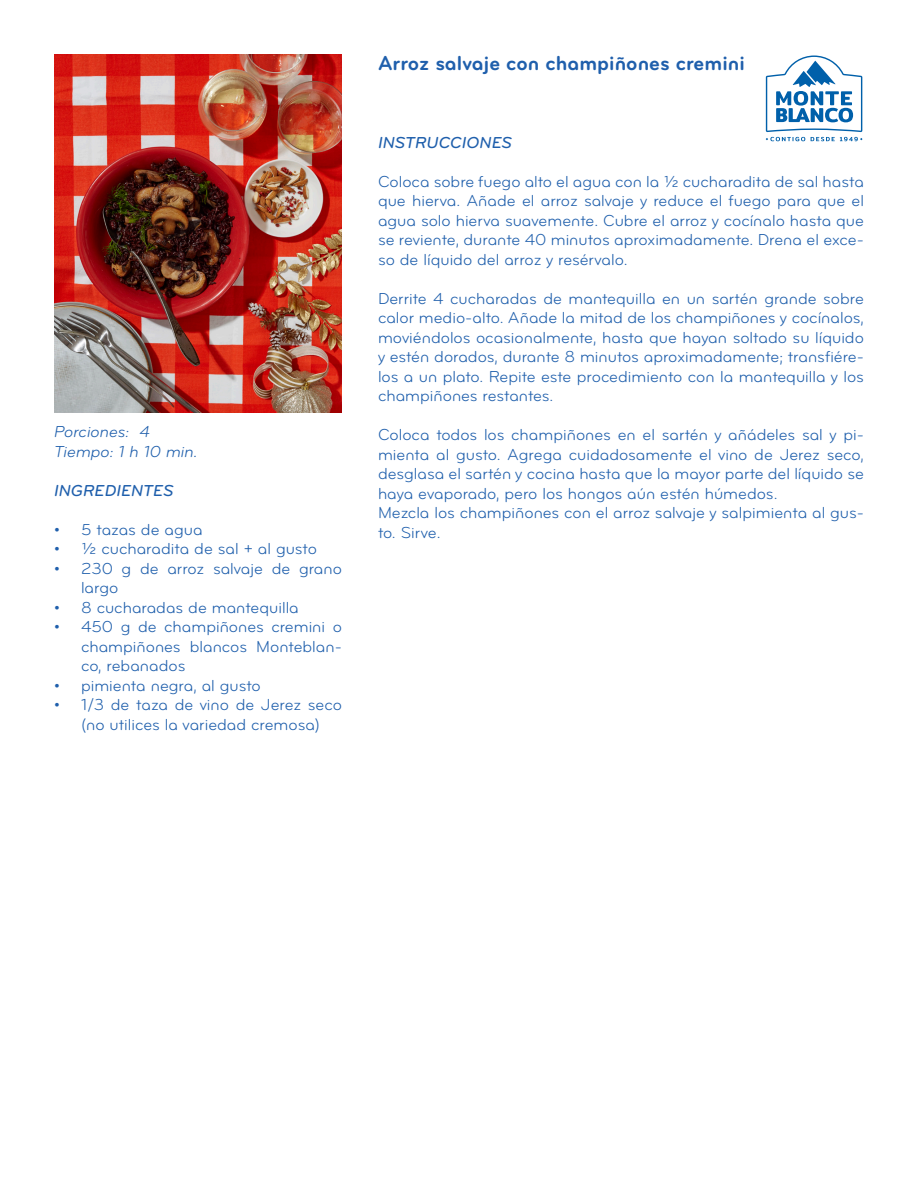
<style>
.page{position:relative;width:918px;height:1188px;background:#fff}
.page>*{position:absolute;margin:0;border:0;box-sizing:border-box;transform-origin:0 0}
.t1{font:21px "Bryant Pro Bold Alternate";color:#1f5fac}
.t2{font:16.5px/19.5px "Bryant Pro Regular Alternate";color:#1f5fac;text-align:justify}
.t3{font:italic 16.5px "Bryant Pro";color:#1f5fac}
.t4{font:italic 500 16.5px "Bryant Pro";color:#1f5fac}
</style>
<div class="page">
<img style="left:54px;top:54px;width:288px;height:358px">
<svg style="left:766px;top:56px;width:96px;height:85px"></svg>
<p class="t3" style="left:54px;top:422px;width:97px">Porciones: 4</p>
<p class="t3" style="left:54px;top:441px;width:145px">Tiempo: 1 h 10 min.</p>
<p class="t4" style="left:54px;top:480px;width:121px">INGREDIENTES</p>
<p class="t2" style="left:54px;top:520px;width:150px">• 5 tazas de agua</p>
<p class="t2" style="left:54px;top:539px;width:264px">• ½ cucharadita de sal + al gusto</p>
<p class="t2" style="left:81px;top:559px;width:263px;text-indent:-27px">• 230 g de arroz salvaje de grano largo</p>
<p class="t2" style="left:54px;top:598px;width:246px">• 8 cucharadas de mantequilla</p>
<p class="t2" style="left:81px;top:617px;width:263px;text-indent:-27px">• 450 g de champiñones cremini o champiñones blancos Monteblan&shy;co, rebanados</p>
<p class="t2" style="left:54px;top:676px;width:208px">• pimienta negra, al gusto</p>
<p class="t2" style="left:54px;top:695px;width:290px;text-align:center">• 1/3 de taza de vino de Jerez seco (no utilices la variedad cremosa)</p>
<p class="t1" style="left:378px;top:50px;width:368px">Arroz salvaje con champiñones cremini</p>
<p class="t4" style="left:378px;top:132px;width:136px">INSTRUCCIONES</p>
<p class="t2" style="left:378px;top:172px;width:488px">Coloca sobre fuego alto el agua con la ½ cucharadita de sal hasta que hierva. Añade el arroz salvaje y reduce el fuego para que el agua solo hierva suavemente. Cubre el arroz y cocínalo hasta que se reviente, durante 40 minutos aproximadamente. Drena el exce&shy;so de líquido del arroz y resérvalo.</p>
<p class="t2" style="left:378px;top:289px;width:488px">Derrite 4 cucharadas de mantequilla en un sartén grande sobre calor medio-alto. Añade la mitad de los champiñones y cocínalos, moviéndolos ocasionalmente, hasta que hayan soltado su líquido y estén dorados, durante 8 minutos aproximadamente; transfiére&shy;los a un plato. Repite este procedimiento con la mantequilla y los champiñones restantes.</p>
<p class="t2" style="left:378px;top:425px;width:488px">Coloca todos los champiñones en el sartén y añádeles sal y pi&shy;mienta al gusto. Agrega cuidadosamente el vino de Jerez seco, desglasa el sartén y cocina hasta que la mayor parte del líquido se haya evaporado, pero los hongos aún estén húmedos.</p>
<p class="t2" style="left:378px;top:503px;width:488px">Mezcla los champiñones con el arroz salvaje y salpimienta al gus&shy;to. Sirve.</p>
</div>
